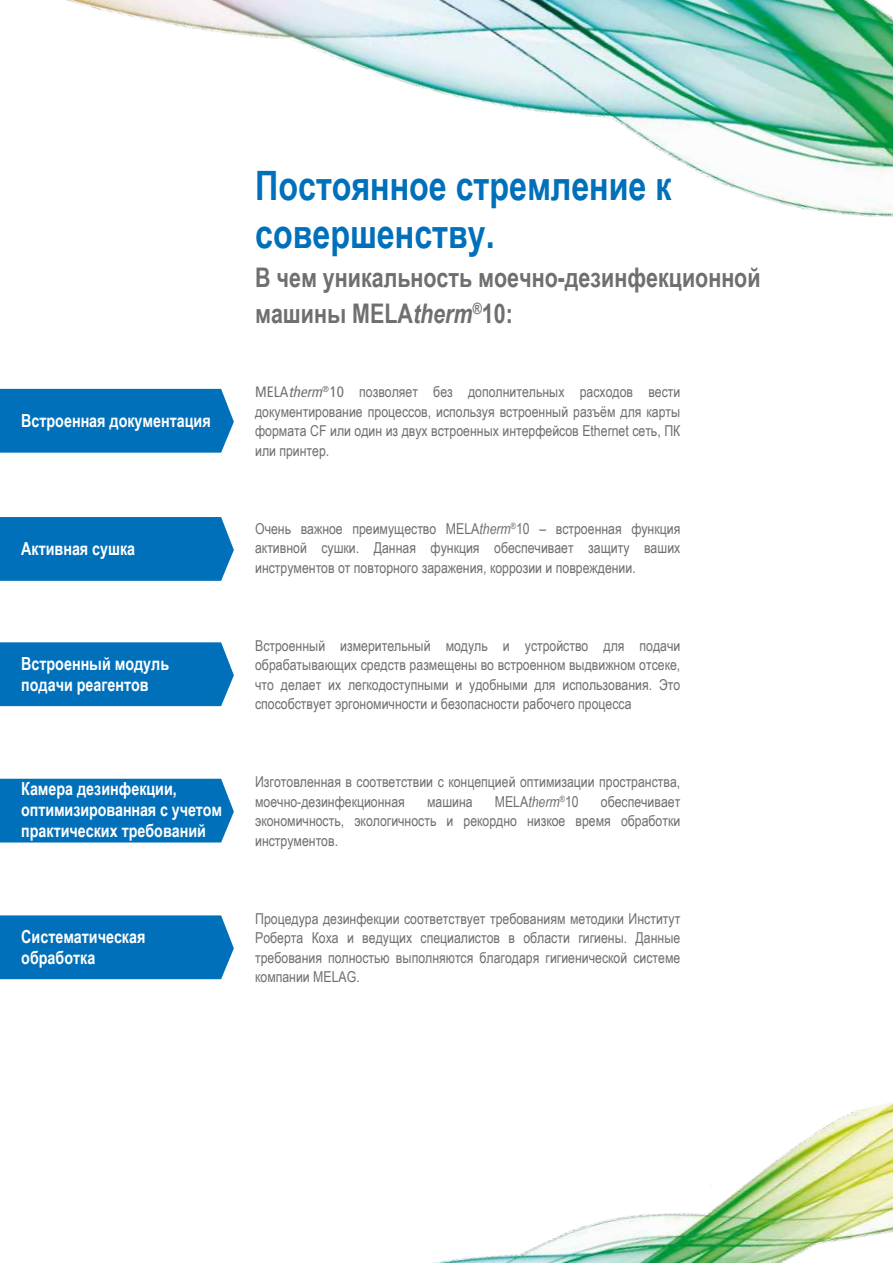
<style>
.page{position:relative;width:893px;height:1263px;background:#fff}
.page>*{position:absolute;margin:0;border:0;box-sizing:border-box;transform-origin:0 0}
.t1{font:700 40.5px/48.6px "Arial Narrow";color:#0070ba}
.t2{font:700 27px/36px "Arial Narrow";color:#706f6f}
.t3{font:700 18px/21px "Arial Narrow";color:#fff}
.t4{font:15px/19.5px "Arial Narrow";color:#706f6f;text-align:justify}
.s1{font-style:italic}
.s2{font-family:"Frutiger LT Std";font-stretch:condensed}
.s3{font-family:"Frutiger LT Std";font-style:italic;font-stretch:condensed}
</style>
<div class="page">
<img style="left:66px;top:0;width:827px;height:217px">
<img style="left:431px;top:1102px;width:462px;height:161px">
<div style="left:0;top:389px;width:234px;height:64px;background:#0070ba"></div>
<div style="left:0;top:517px;width:234px;height:64px;background:#0070ba"></div>
<div style="left:0;top:779px;width:234px;height:63px;background:#0070ba"></div>
<div style="left:0;top:915px;width:234px;height:64px;background:#0070ba"></div>
<div style="left:0;top:642px;width:234px;height:64px;background:#0070ba"></div>
<p class="t3" style="left:21px;top:410px;width:191px">Встроенная документация</p>
<p class="t3" style="left:21px;top:538px;width:116px">Активная сушка</p>
<p class="t3" style="left:21px;top:652px;width:149px">Встроенный модуль подачи реагентов</p>
<p class="t3" style="left:21px;top:777px;width:202px">Камера дезинфекции, оптимизированная с учетом практических требований</p>
<p class="t3" style="left:21px;top:926px;width:126px">Систематическая обработка</p>
<h1 class="t1" style="left:255px;top:159px;width:418px">Постоянное стремление к совершенству.</h1>
<h2 class="t2" style="left:255px;top:258px;width:507px">В чем уникальность моечно-дезинфекционной машины MELA<span class="s1">therm</span><sup>®</sup>10:</h2>
<p class="t4" style="left:255px;top:381px;width:427px"><span class="s2">MELA</span><span class="s3">therm</span><sup>®</sup><span class="s2">10</span> позволяет без дополнительных расходов вести документирование процессов, используя встроенный разъём для карты формата CF или один из двух встроенных интерфейсов Ethernet сеть, ПК или принтер.</p>
<p class="t4" style="left:255px;top:518px;width:427px">Очень важное преимущество MELA<span class="s1">therm</span><sup>®</sup>10 – встроенная функция активной сушки. Данная функция обеспечивает защиту ваших инструментов от повторного заражения, коррозии и повреждении.</p>
<p class="t4" style="left:255px;top:635px;width:427px">Встроенный измерительный модуль и устройство для подачи обрабатывающих средств размещены во встроенном выдвижном отсеке, что делает их легкодоступными и удобными для использования. Это способствует эргономичности и безопасности рабочего процесса</p>
<p class="t4" style="left:255px;top:771px;width:427px">Изготовленная в соответствии с концепцией оптимизации пространства, моечно-дезинфекционная</p>
<p class="t4" style="left:427px;top:791px;width:47px">машина</p>
<p class="t4" style="left:495px;top:791px;width:85px">MELA<span class="s1">therm</span><sup>®</sup>10</p>
<p class="t4" style="left:255px;top:791px;width:427px;text-indent:346px">обеспечивает экономичность, экологичность и рекордно низкое время обработки инструментов.</p>
<p class="t4" style="left:255px;top:908px;width:427px">Процедура дезинфекции соответствует требованиям методики Институт Роберта Коха и ведущих специалистов в области гигиены. Данные требования полностью выполняются благодаря гигиенической системе компании MELAG.</p>
</div>
